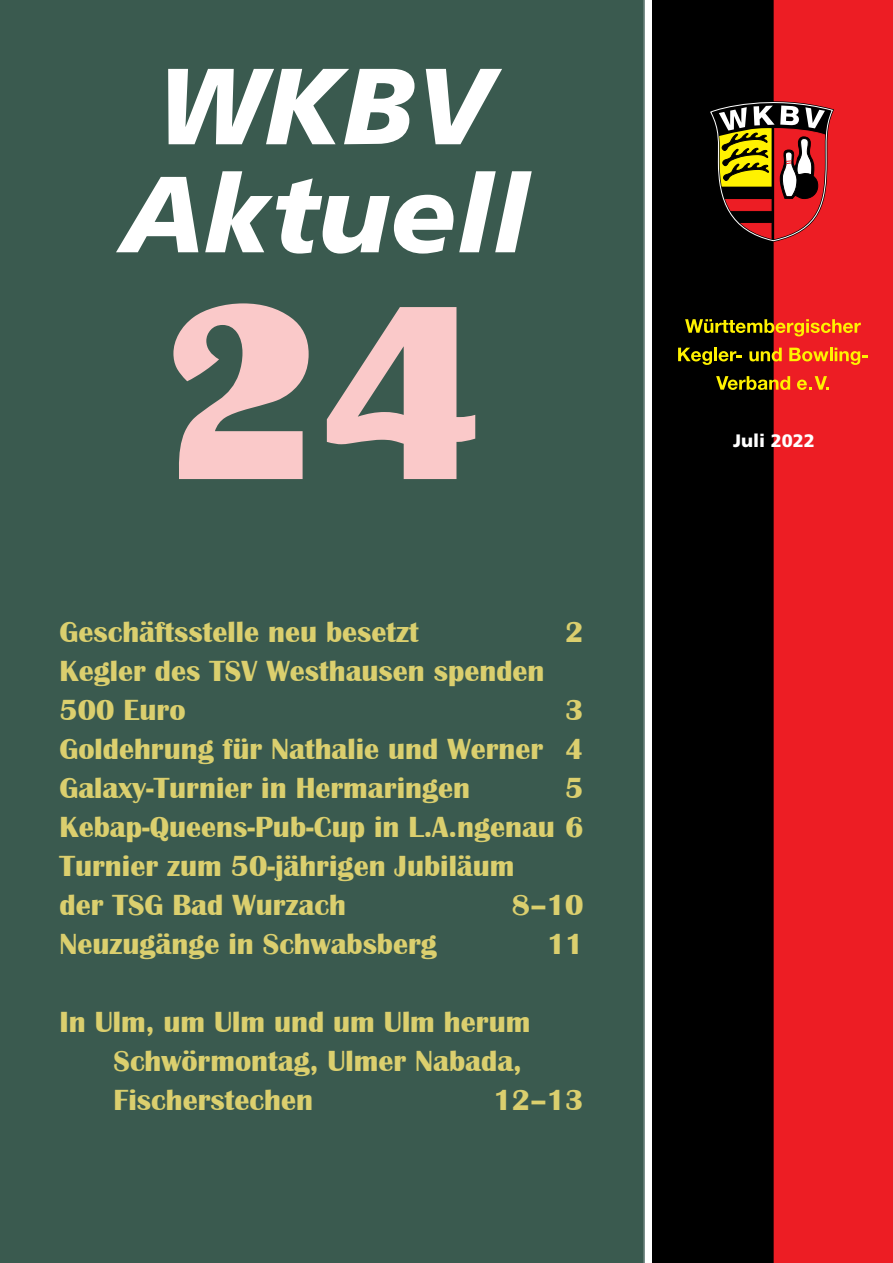
<style>
.page{position:relative;width:893px;height:1263px;background:#fff}
.page>*{position:absolute;margin:0;border:0;box-sizing:border-box;transform-origin:0 0}
.t1{font:258px "Binner D";color:#fac9c9}
.t2{font:italic 900 108px/108px "Frutiger";color:#fff;text-align:center}
.t3{font:700 30px/39px "Britannic";color:#dbcf6e}
.t4{font:900 18px "Frutiger";color:#fff}
</style>
<div class="page">
<div style="left:0;top:0;width:645px;height:1263px;background:#3a5a4f"></div>
<div style="left:653px;top:0;width:120px;height:1263px;background:#000"></div>
<div style="left:773px;top:0;width:120px;height:1263px;background:#ed1d24"></div>
<svg style="left:716px;top:376px;width:74px;height:14px"></svg>
<svg style="left:797px;top:376px;width:31px;height:14px"></svg>
<svg style="left:678px;top:348px;width:64px;height:17px"></svg>
<svg style="left:749px;top:348px;width:33px;height:13px"></svg>
<svg style="left:789px;top:348px;width:79px;height:17px"></svg>
<svg style="left:685px;top:319px;width:176px;height:17px;background:#a75d0b"></svg>
<svg style="left:707px;top:94px;width:129px;height:149px;background:#894128"></svg>
<h2 class="t2" style="left:120px;top:51px;width:409px">WKBV<br>Aktuell</h2>
<h1 class="t1" style="left:155px;top:250px;width:334px">24</h1>
<p class="t3" style="left:60px;top:613px;width:361px">Geschäftsstelle neu besetzt</p>
<p class="t3" style="left:565px;top:613px;width:20px">2</p>
<p class="t3" style="left:60px;top:652px;width:486px">Kegler des TSV Westhausen spenden<br>500 Euro</p>
<p class="t3" style="left:60px;top:691px;width:526px;text-align:justify;text-indent:506px">3<br>Goldehrung für Nathalie und Werner 4<br>Galaxy-Turnier in Hermaringen</p>
<p class="t3" style="left:60px;top:769px;width:526px;text-indent:506px">5<br>Kebap-Queens-Pub-Cup in L.A.ngenau 6<br>Turnier zum 50-jährigen Jubiläum<br>der TSG Bad Wurzach</p>
<p class="t3" style="left:512px;top:886px;width:73px">8–10</p>
<p class="t3" style="left:60px;top:925px;width:379px">Neuzugänge in Schwabsberg</p>
<p class="t3" style="left:547px;top:925px;width:38px">11</p>
<p class="t3" style="left:114px;top:1003px;width:418px;text-indent:-54px">In Ulm, um Ulm und um Ulm herum<br>Schwörmontag, Ulmer Nabada,<br>Fischerstechen</p>
<p class="t3" style="left:493px;top:1081px;width:92px">12–13</p>
<p class="t4" style="left:733px;top:430px;width:83px">Juli 2022</p>
</div>
